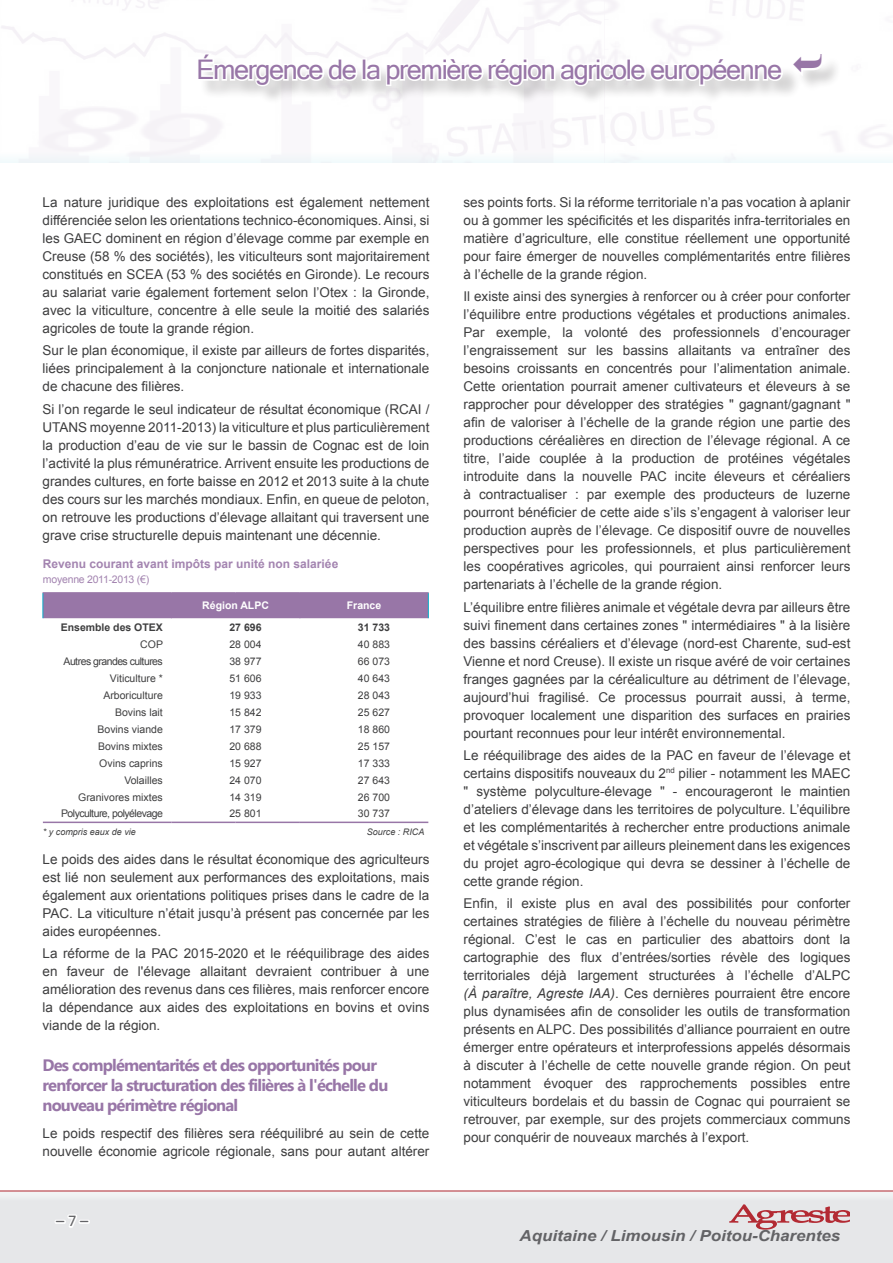
<style>
.page{position:relative;width:893px;height:1263px;background:#fff}
.page>*{position:absolute;margin:0;border:0;box-sizing:border-box;transform-origin:0 0}
.t1{font:27px "Microsoft Sans Serif";letter-spacing:-.05em;color:#9876a7}
.Accroche{font:700 16.5px/19.8px "Microsoft Tai Le";letter-spacing:-.05em;color:#9876a7}
.t2{font:16.5px "Calibri";color:#636366}
.t3{font:italic 700 15.15px "Arial";color:#636366;scale:1.11 1}
.Texte{font:13.5px/18px "Arial";color:#3e3e3f;text-align:justify}
.Entete_TAB{font:700 12px "Arial";color:#a384b0}
.Données_TAB{font:10.5px "Arial";color:#3e3e3f}
.Données_TAB-2{font:10.5px "Arial";letter-spacing:-.05em;color:#3e3e3f}
.Données_TAB-3{font:700 10.5px "Arial";color:#3e3e3f}
.Entete_TAB-2{font:10.5px "Arial";letter-spacing:-.025em;color:#a384b0}
.Entete_TAB-3{font:700 10.5px "Arial";color:#fff}
.Nota_TAB{font:italic 9px "Arial";color:#3e3e3f}
.s1{font-style:italic}
</style>
<div class="page">
<div style="left:0;top:1190px;width:893px;height:73px;background:#e6e7e9"></div>
<hr style="left:0;top:1191px;width:893px;height:1px;background:#b32a33">
<svg style="left:55px;top:1214px;width:35px;height:14px"></svg>
<div style="left:0;top:0;width:893px;height:164px;background:#0dadca;opacity:.75"></div>
<div style="left:199px;top:56px;width:642px;height:49px;background:#231f20;opacity:.2"></div>
<svg style="left:729px;top:1204px;width:120px;height:26px"></svg>
<hr style="left:43px;top:592px;width:128px;height:1px;background:#9876a7">
<hr style="left:171px;top:592px;width:65px;height:1px;background:#9876a7">
<hr style="left:236px;top:592px;width:64px;height:1px;background:#9876a7">
<hr style="left:300px;top:592px;width:129px;height:1px;background:#9876a7">
<div style="left:43px;top:593px;width:386px;height:25px;background:#9876a7"></div>
<hr style="left:43px;top:821px;width:128px;height:2px;background:#9876a7">
<hr style="left:171px;top:821px;width:65px;height:2px;background:#9876a7">
<hr style="left:236px;top:821px;width:64px;height:2px;background:#9876a7">
<hr style="left:300px;top:821px;width:128px;height:2px;background:#9876a7">
<svg style="left:196px;top:50px;width:629px;height:39px"></svg>
<h1 class="t1" style="left:196px;top:52px;width:587px">Émergence de la première région agricole européenne</h1>
<p class="Texte" style="left:43px;top:193px;width:388px">La nature juridique des exploitations est également nettement différenciée selon les orientations technico-économiques. Ainsi, si les GAEC dominent en région d’élevage comme par exemple en Creuse (58 % des sociétés), les viticulteurs sont majoritairement constitués en SCEA (53 % des sociétés en Gironde). Le recours au salariat varie également fortement selon l’Otex : la Gironde, avec la viticulture, concentre à elle seule la moitié des salariés agricoles de toute la grande région.</p>
<p class="Texte" style="left:43px;top:342px;width:388px">Sur le plan économique, il existe par ailleurs de fortes disparités, liées principalement à la conjoncture nationale et internationale de chacune des filières.</p>
<p class="Texte" style="left:43px;top:400px;width:388px">Si l’on regarde le seul indicateur de résultat économique (RCAI / UTANS moyenne 2011-2013) la viticulture et plus particulièrement la production d’eau de vie sur le bassin de Cognac est de loin l’activité la plus rémunératrice. Arrivent ensuite les productions de grandes cultures, en forte baisse en 2012 et 2013 suite à la chute des cours sur les marchés mondiaux. Enfin, en queue de peloton, on retrouve les productions d’élevage allaitant qui traversent une grave crise structurelle depuis maintenant une décennie.</p>
<p class="Entete_TAB" style="left:43px;top:556px;width:297px">Revenu courant avant impôts par unité non salariée</p>
<p class="Entete_TAB-2" style="left:43px;top:573px;width:108px">moyenne 2011-2013 (€)</p>
<p class="Entete_TAB-3" style="left:202px;top:599px;width:68px">Région ALPC</p>
<p class="Entete_TAB-3" style="left:347px;top:599px;width:36px">France</p>
<p class="Données_TAB-3" style="left:61px;top:620px;width:104px">Ensemble des OTEX</p>
<p class="Données_TAB-3" style="left:229px;top:620px;width:34px">27 696</p>
<p class="Données_TAB-3" style="left:358px;top:620px;width:34px">31 733</p>
<p class="Données_TAB" style="left:140px;top:637px;width:24px">COP</p>
<p class="Données_TAB" style="left:229px;top:637px;width:34px">28 004</p>
<p class="Données_TAB" style="left:358px;top:637px;width:34px">40 883</p>
<p class="Données_TAB-2" style="left:64px;top:654px;width:101px">Autres grandes cultures</p>
<p class="Données_TAB" style="left:229px;top:654px;width:34px">38 977</p>
<p class="Données_TAB" style="left:358px;top:654px;width:34px">66 073</p>
<p class="Données_TAB" style="left:110px;top:671px;width:54px">Viticulture *</p>
<p class="Données_TAB" style="left:229px;top:671px;width:34px">51 606</p>
<p class="Données_TAB" style="left:358px;top:671px;width:34px">40 643</p>
<p class="Données_TAB" style="left:103px;top:688px;width:61px">Arboriculture</p>
<p class="Données_TAB" style="left:229px;top:688px;width:34px">19 933</p>
<p class="Données_TAB" style="left:358px;top:688px;width:34px">28 043</p>
<p class="Données_TAB" style="left:115px;top:705px;width:49px">Bovins lait</p>
<p class="Données_TAB" style="left:229px;top:705px;width:34px">15 842</p>
<p class="Données_TAB" style="left:358px;top:705px;width:34px">25 627</p>
<p class="Données_TAB" style="left:97px;top:722px;width:67px">Bovins viande</p>
<p class="Données_TAB" style="left:229px;top:722px;width:34px">17 379</p>
<p class="Données_TAB" style="left:358px;top:722px;width:34px">18 860</p>
<p class="Données_TAB" style="left:98px;top:739px;width:66px">Bovins mixtes</p>
<p class="Données_TAB" style="left:229px;top:739px;width:34px">20 688</p>
<p class="Données_TAB" style="left:358px;top:739px;width:34px">25 157</p>
<p class="Données_TAB" style="left:99px;top:756px;width:65px">Ovins caprins</p>
<p class="Données_TAB" style="left:229px;top:756px;width:34px">15 927</p>
<p class="Données_TAB" style="left:358px;top:756px;width:34px">17 333</p>
<p class="Données_TAB" style="left:124px;top:773px;width:40px">Volailles</p>
<p class="Données_TAB" style="left:229px;top:773px;width:34px">24 070</p>
<p class="Données_TAB" style="left:358px;top:773px;width:34px">27 643</p>
<p class="Données_TAB" style="left:78px;top:790px;width:86px">Granivores mixtes</p>
<p class="Données_TAB" style="left:229px;top:790px;width:34px">14 319</p>
<p class="Données_TAB" style="left:358px;top:790px;width:34px">26 700</p>
<p class="Données_TAB-2" style="left:61px;top:807px;width:103px">Polyculture, polyélevage</p>
<p class="Données_TAB" style="left:229px;top:807px;width:34px">25 801</p>
<p class="Données_TAB" style="left:358px;top:807px;width:34px">30 737</p>
<p class="Nota_TAB" style="left:43px;top:825px;width:95px">* y compris eaux de vie</p>
<p class="Nota_TAB" style="left:367px;top:825px;width:59px">Source : RICA</p>
<p class="Texte" style="left:43px;top:850px;width:388px">Le poids des aides dans le résultat économique des agriculteurs est lié non seulement aux performances des exploitations, mais également aux orientations politiques prises dans le cadre de la PAC. La viticulture n’était jusqu’à présent pas concernée par les aides européennes.</p>
<p class="Texte" style="left:43px;top:945px;width:388px">La réforme de la PAC 2015-2020 et le rééquilibrage des aides en faveur de l'élevage allaitant devraient contribuer à une amélioration des revenus dans ces filières, mais renforcer encore la dépendance aux aides des exploitations en bovins et ovins viande de la région.</p>
<p class="Accroche" style="left:43px;top:1057px;width:347px">Des complémentarités et des opportunités pour renforcer la structuration des filières à l'échelle du nouveau périmètre régional</p>
<p class="Texte" style="left:43px;top:1124px;width:388px">Le poids respectif des filières sera rééquilibré au sein de cette nouvelle économie agricole régionale, sans pour autant altérer</p>
<p class="t2" style="left:56px;top:1210px;width:34px">– 7 –</p>
<p class="Texte" style="left:463px;top:193px;width:388px">ses points forts. Si la réforme territoriale n’a pas vocation à aplanir ou à gommer les spécificités et les disparités infra-territoriales en matière d’agriculture, elle constitue réellement une opportunité pour faire émerger de nouvelles complémentarités entre filières à l’échelle de la grande région.</p>
<p class="Texte" style="left:463px;top:288px;width:388px">Il existe ainsi des synergies à renforcer ou à créer pour conforter l’équilibre entre productions végétales et productions animales.<br>Par exemple, la volonté des professionnels d’encourager l’engraissement sur les bassins allaitants va entraîner des besoins croissants en concentrés pour l’alimentation animale.<br>Cette orientation pourrait amener cultivateurs et éleveurs à se rapprocher pour développer des stratégies " gagnant/gagnant " afin de valoriser à l’échelle de la grande région une partie des productions céréalières en direction de l’élevage régional. A ce titre, l’aide couplée à la production de protéines végétales introduite dans la nouvelle PAC incite éleveurs et céréaliers à contractualiser : par exemple des producteurs de luzerne pourront bénéficier de cette aide s’ils s’engagent à valoriser leur production auprès de l’élevage. Ce dispositif ouvre de nouvelles perspectives pour les professionnels, et plus particulièrement les coopératives agricoles, qui pourraient ainsi renforcer leurs partenariats à l’échelle de la grande région.</p>
<p class="Texte" style="left:463px;top:598px;width:388px">L’équilibre entre filières animale et végétale devra par ailleurs être suivi finement dans certaines zones " intermédiaires " à la lisière des bassins céréaliers et d’élevage (nord-est Charente, sud-est Vienne et nord Creuse). Il existe un risque avéré de voir certaines franges gagnées par la céréaliculture au détriment de l’élevage, aujourd’hui fragilisé. Ce processus pourrait aussi, à terme, provoquer localement une disparition des surfaces en prairies pourtant reconnues pour leur intérêt environnemental.</p>
<p class="Texte" style="left:463px;top:746px;width:388px">Le rééquilibrage des aides de la PAC en faveur de l’élevage et certains dispositifs nouveaux du 2<sup>nd</sup> pilier - notamment les MAEC " système polyculture-élevage " - encourageront le maintien d’ateliers d’élevage dans les territoires de polyculture. L’équilibre et les complémentarités à rechercher entre productions animale et végétale s’inscrivent par ailleurs pleinement dans les exigences du projet agro-écologique qui devra se dessiner à l’échelle de cette grande région.</p>
<p class="Texte" style="left:463px;top:894px;width:388px">Enfin, il existe plus en aval des possibilités pour conforter certaines stratégies de filière à l’échelle du nouveau périmètre régional. C’est le cas en particulier des abattoirs dont la cartographie des flux d’entrées/sorties révèle des logiques territoriales déjà largement structurées à l’échelle d’ALPC <span class="s1">(À paraître, Agreste IAA)</span>. Ces dernières pourraient être encore plus dynamisées afin de consolider les outils de transformation présents en ALPC. Des possibilités d’alliance pourraient en outre émerger entre opérateurs et interprofessions appelés désormais à discuter à l’échelle de cette nouvelle grande région. On peut notamment évoquer des rapprochements possibles entre viticulteurs bordelais et du bassin de Cognac qui pourraient se retrouver, par exemple, sur des projets commerciaux communs pour conquérir de nouveaux marchés à l’export.</p>
<p class="t3" style="left:520px;top:1226px;width:290px">Aquitaine / Limousin / Poitou-Charentes</p>
</div>
